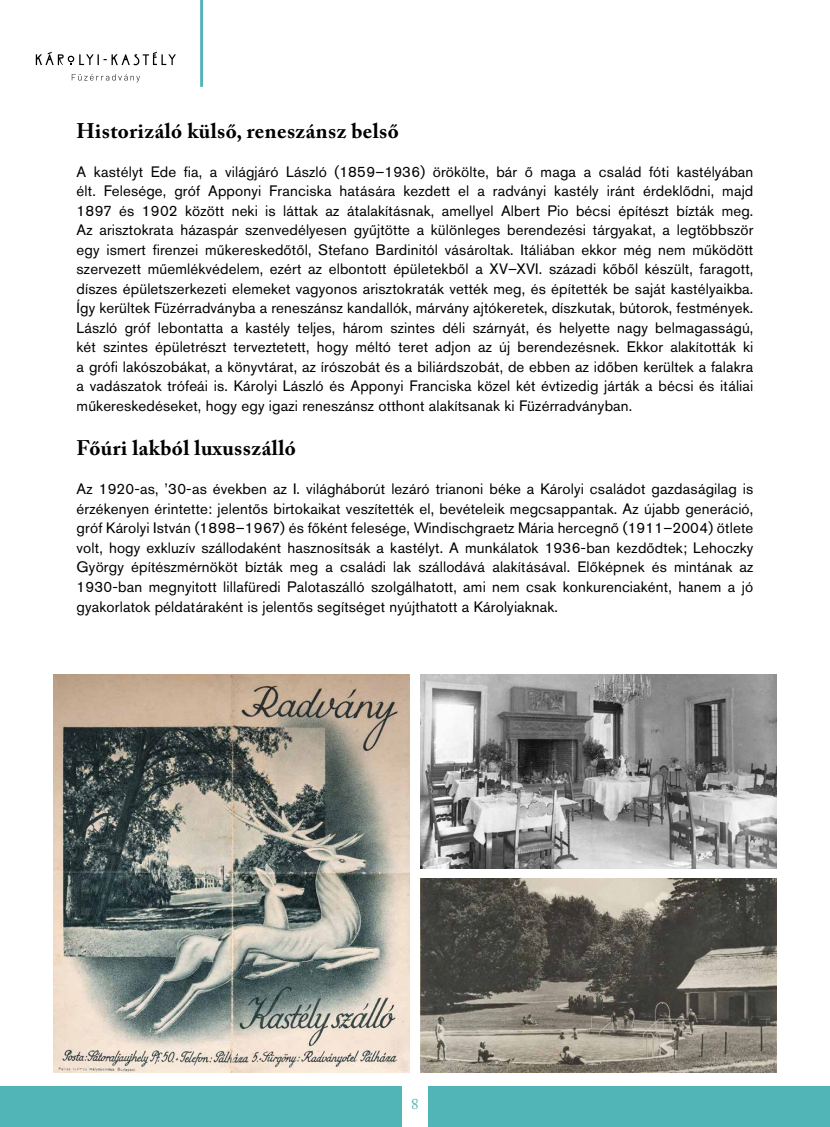
<style>
.page{position:relative;width:830px;height:1127px;background:#fff}
.page>*{position:absolute;margin:0;border:0;box-sizing:border-box;transform-origin:0 0}
.t1{font:700 21px "Adobe Caslon Pro";letter-spacing:.02em;color:#000}
.t2{font:15px/19.5px "Akzidenz Grotesk Pro";letter-spacing:.01em;color:#000;text-align:justify}
.t3{font:15px "Adobe Caslon Pro";color:#51b4b7}
</style>
<div class="page">
<img style="left:53px;top:674px;width:357px;height:399px">
<img style="left:420px;top:674px;width:356px;height:194px">
<img style="left:420px;top:878px;width:356px;height:195px">
<div style="left:0;top:1086px;width:829px;height:41px;background:#51b4b7"></div>
<div style="left:402px;top:1084px;width:25px;height:43px;background:#fff"></div>
<hr style="left:200px;top:0;width:3px;height:87px;background:#51b4b7">
<svg style="left:72px;top:74px;width:68px;height:8px"></svg>
<svg style="left:36px;top:52px;width:140px;height:13px"></svg>
<h1 class="t1" style="left:77px;top:118px;width:323px">Historizáló külső, reneszánsz belső</h1>
<p class="t2" style="left:77px;top:162px;width:678px">A kastélyt Ede fia, a világjáró László (1859–1936) örökölte, bár ő maga a család fóti kastélyában élt. Felesége, gróf Apponyi Franciska hatására kezdett el a radványi kastély iránt érdeklődni, majd 1897 és 1902 között neki is láttak az átalakításnak, amellyel Albert Pio bécsi építészt bízták meg.<br>Az arisztokrata házaspár szenvedélyesen gyűjtötte a különleges berendezési tárgyakat, a legtöbbször egy ismert firenzei műkereskedőtől, Stefano Bardinitól vásároltak. Itáliában ekkor még nem működött szervezett műemlékvédelem, ezért az elbontott épületekből a XV–XVI. századi kőből készült, faragott, díszes épületszerkezeti elemeket vagyonos arisztokraták vették meg, és építették be saját kastélyaikba.<br>Így kerültek Füzérradványba a reneszánsz kandallók, márvány ajtókeretek, díszkutak, bútorok, festmények.<br>László gróf lebontatta a kastély teljes, három szintes déli szárnyát, és helyette nagy belmagasságú, két szintes épületrészt terveztetett, hogy méltó teret adjon az új berendezésnek. Ekkor alakították ki a grófi lakószobákat, a könyvtárat, az írószobát és a biliárdszobát, de ebben az időben kerültek a falakra a vadászatok trófeái is. Károlyi László és Apponyi Franciska közel két évtizedig járták a bécsi és itáliai műkereskedéseket, hogy egy igazi reneszánsz otthont alakítsanak ki Füzérradványban.</p>
<h1 class="t1" style="left:77px;top:436px;width:221px">Főúri lakból luxusszálló</h1>
<p class="t2" style="left:77px;top:479px;width:678px">Az 1920-as, ’30-as években az I. világháborút lezáró trianoni béke a Károlyi családot gazdaságilag is érzékenyen érintette: jelentős birtokaikat veszítették el, bevételeik megcsappantak. Az újabb generáció, gróf Károlyi István (1898–1967) és főként felesége, Windischgraetz Mária hercegnő (1911–2004) ötlete volt, hogy exkluzív szállodaként hasznosítsák a kastélyt. A munkálatok 1936-ban kezdődtek; Lehoczky György építészmérnököt bízták meg a családi lak szállodává alakításával. Előképnek és mintának az 1930-ban megnyitott lillafüredi Palotaszálló szolgálhatott, ami nem csak konkurenciaként, hanem a jó gyakorlatok példatáraként is jelentős segítséget nyújthatott a Károlyiaknak.</p>
<p class="t3" style="left:411px;top:1095px;width:9px">8</p>
</div>
